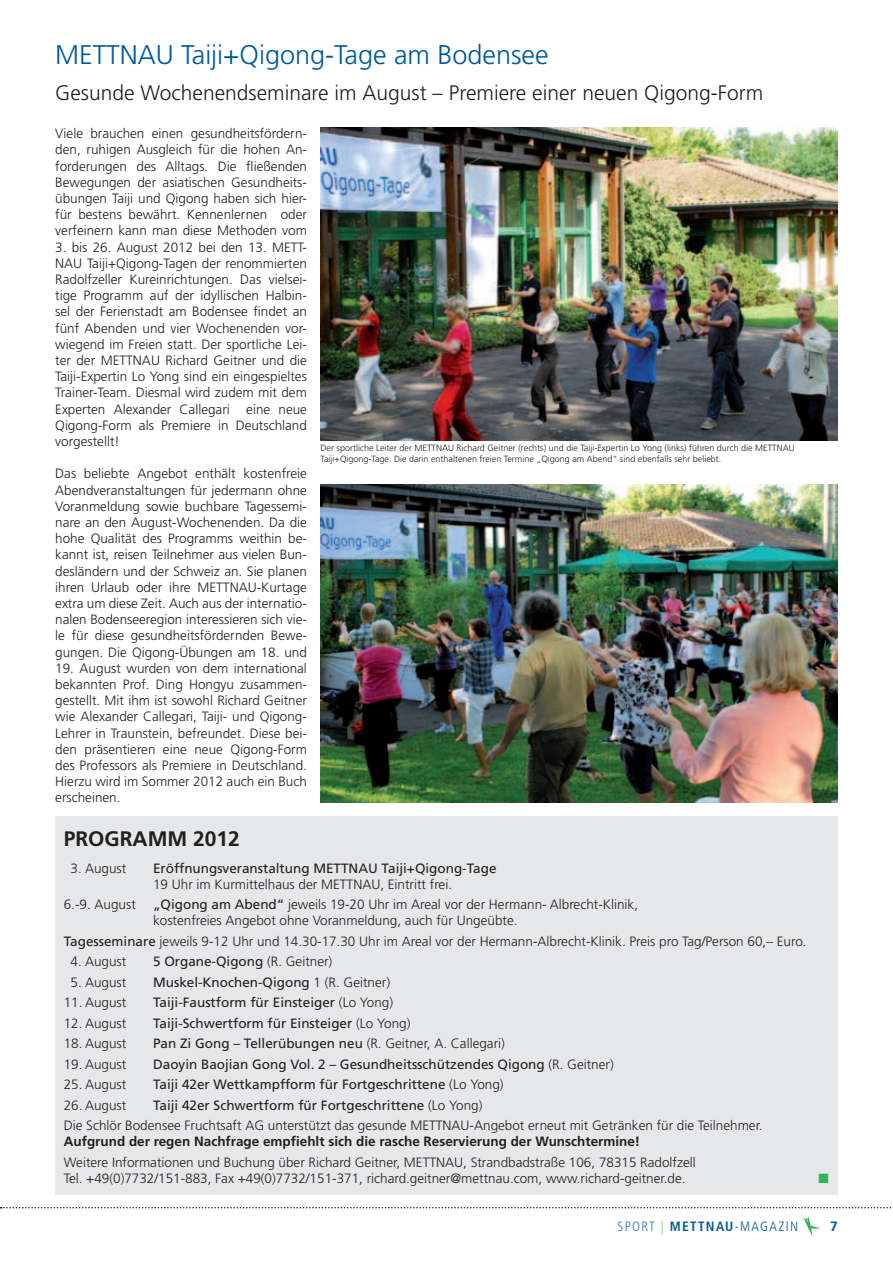
<style>
.page{position:relative;width:893px;height:1263px;background:#fff}
.page>*{position:absolute;margin:0;border:0;box-sizing:border-box;transform-origin:0 0}
.t1{font:300 27px "Frutiger";color:#00599a}
.t2{font:300 21px "Frutiger";color:#231f20}
.t3{font:700 21px "Frutiger";color:#231f20}
.t4{font:300 13.5px/16.2px "Frutiger";color:#231f20;text-align:justify}
.t5{font:13.5px "Frutiger";color:#231f20}
.t6{font:700 13.5px "Frutiger";color:#231f20}
.t7{font:300 condensed 13.5px "Frutiger";letter-spacing:.1em;color:#00599a}
.t8{font:700 13.5px "Frutiger";color:#00599a}
.t9{font:13.5px "Zapf Dingbats ITC";color:#32b457}
.t10{font:300 9px/10.8px "Frutiger";color:#231f20}
.s1{font-weight:400}
.s2{font-weight:300}
.s3{color:#3773ae}
.s4{color:#71c27d}
.s5{font-weight:700}
</style>
<div class="page">
<div style="left:55px;top:816px;width:783px;height:379px;background:#e6e7e9"></div>
<svg style="left:803px;top:1216px;width:18px;height:21px"></svg>
<svg style="left:0;top:1207px;width:893px;height:1px"></svg>
<img style="left:321px;top:128px;width:517px;height:312px">
<img style="left:321px;top:485px;width:517px;height:318px">
<h1 class="t1" style="left:55px;top:39px;width:495px">Mettnau Taiji+Qigong-Tage am Bodensee</h1>
<h2 class="t2" style="left:55px;top:81px;width:709px">Gesunde Wochenendseminare im August – Premiere einer neuen Qigong-Form</h2>
<p class="t4" style="left:55px;top:125px;width:253px">Viele brauchen einen gesundheitsfördern&shy;den, ruhigen Ausgleich für die hohen An&shy;forderungen des Alltags. Die fließenden Bewegungen der asiatischen Gesundheits&shy;übungen Taiji und Qigong haben sich hier&shy;für bestens bewährt. Kennenlernen oder verfeinern kann man diese Methoden vom</p>
<p class="t4" style="left:55px;top:239px;width:253px">3. bis 26. August 2012 bei den 13. METT-<br>NAU</p>
<p class="t4" style="left:55px;top:255px;width:253px;text-indent:32px">Taiji+Qigong-Tagen der renommierten Radolfzeller Kureinrichtungen. Das vielsei&shy;tige Programm auf der idyllischen Halbin&shy;sel der Ferienstadt am Bodensee findet an fünf Abenden und vier Wochenenden vor&shy;wiegend im Freien statt. Der sportliche Lei&shy;ter der METTNAU</p>
<p class="t4" style="left:55px;top:352px;width:253px;text-indent:110px">Richard Geitner und die Taiji-Expertin Lo Yong sind ein eingespieltes Trainer-Team. Diesmal wird zudem mit dem Experten Alexander Callegari eine neue Qigong-Form als Premiere in Deutschland vorgestellt!</p>
<p class="t4" style="left:55px;top:466px;width:253px">Das beliebte Angebot enthält kostenfreie Abendveranstaltungen für jedermann ohne Voranmeldung sowie buchbare Tagessemi&shy;nare an den August-Wochenenden. Da die hohe Qualität des Programms weithin be&shy;kannt ist, reisen Teilnehmer aus vielen Bun&shy;desländern und der Schweiz an. Sie planen ihren Urlaub oder ihre METTNAU</p>
<p class="t10" style="left:321px;top:443px;width:449px;text-indent:136px">Richard Geitner (rechts) und die Taiji-Expertin Lo Yong (links) führen durch die METTNAU<br>Taiji+Qigong-Tage. Die darin enthaltenen freien Termine „Qigong am Abend“ sind ebenfalls sehr beliebt.</p>
<p class="t10" style="left:321px;top:443px;width:108px">Der sportliche Leiter der METTNAU</p>
<p class="t4" style="left:55px;top:579px;width:253px;text-indent:201px">-Kurtage extra um diese Zeit. Auch aus der internatio&shy;nalen Bodenseeregion interessieren sich vie&shy;le für diese gesundheitsfördernden Bewe&shy;gungen. Die Qigong-Übungen am 18. und</p>
<p class="t4" style="left:55px;top:660px;width:253px">19. August wurden von dem international bekannten Prof. Ding Hongyu zusammen&shy;gestellt. Mit ihm ist sowohl Richard Geitner wie Alexander Callegari, Taiji- und Qigong-Lehrer in Traunstein, befreundet. Diese bei&shy;den präsentieren eine neue Qigong-Form des Professors als Premiere in Deutschland.<br>H ierzu wird im Sommer 2012 auch ein Buch erscheinen.</p>
<h2 class="t3" style="left:64px;top:826px;width:178px">Programm 2012</h2>
<p class="t4" style="left:71px;top:860px;width:57px">3. August</p>
<p class="t5" style="left:153px;top:860px;width:183px">E röffnungsveranstaltung METTNAU</p>
<p class="t5" style="left:382px;top:860px;width:116px">Taiji+Qigong-Tage</p>
<p class="t4" style="left:153px;top:876px;width:301px">19 U hr im Kurmittelhaus der Mettnau, Eintritt frei.</p>
<p class="t4" style="left:64px;top:896px;width:74px">6.-9. August</p>
<p class="t4" style="left:153px;top:896px;width:486px"><span class="s1">„Qigong am Abend“</span> jeweils 19-20 U hr im Areal vor der Hermann- Albrecht-Klinik, kostenfreies Angebot ohne Voranmeldung, auch für U ngeübte.</p>
<p class="t4" style="left:64px;top:933px;width:744px"><span class="s1">Tagesseminare</span> jeweils 9-12 U hr und 14.30-17.30 U hr im Areal vor der Hermann-Albrecht-Klinik. Preis pro Tag/Person 60,– Euro.</p>
<p class="t4" style="left:71px;top:953px;width:57px">4. August</p>
<p class="t5" style="left:153px;top:954px;width:181px">5 Organe-Qigong <span class="s2">(R. Geitner)</span></p>
<p class="t4" style="left:71px;top:974px;width:57px">5. August</p>
<p class="t5" style="left:153px;top:974px;width:239px">Muskel-Knochen-Qigong <span class="s2">1 (R. Geitner)</span></p>
<p class="t4" style="left:64px;top:994px;width:64px">11. August</p>
<p class="t5" style="left:153px;top:995px;width:242px">Taiji-Faustform für E insteiger <span class="s2">(Lo Yong)</span></p>
<p class="t4" style="left:64px;top:1015px;width:64px">12. August</p>
<p class="t5" style="left:153px;top:1015px;width:259px">Taiji-Schwertform für E insteiger <span class="s2">(Lo Yong)</span></p>
<p class="t4" style="left:64px;top:1035px;width:64px">18. August</p>
<p class="t5" style="left:153px;top:1035px;width:353px">Pan Zi Gong – Tellerübungen neu <span class="s2">(R. Geitner, A. Callegari)</span></p>
<p class="t4" style="left:64px;top:1056px;width:64px">19. August</p>
<p class="t5" style="left:153px;top:1056px;width:462px">Daoyin Baojian Gong Vol. 2 – Gesundheitsschützendes Qigong <span class="s2">(R. Geitner)</span></p>
<p class="t4" style="left:64px;top:1076px;width:64px">25. August</p>
<p class="t5" style="left:153px;top:1076px;width:352px">Taiji 42er Wettkampfform für Fortgeschrittene <span class="s2">(Lo Yong)</span></p>
<p class="t4" style="left:64px;top:1097px;width:64px">26. August</p>
<p class="t4" style="left:64px;top:1095px;width:420px;line-height:20.4px;text-indent:89px"><span class="s1">Taiji 42er Schwertform für Fortgeschrittene</span> (Lo Yong)<br>Die Schlör Bodensee Fruchtsaft AG unterstützt das gesunde METTNAU</p>
<p class="t4" style="left:470px;top:1117px;width:295px">-Angebot erneut mit Getränken für die Teilnehmer.</p>
<p class="t6" style="left:64px;top:1133px;width:578px">Aufgrund der regen Nachfrage empfiehlt sich die rasche Reservierung der Wunschtermine!</p>
<p class="t4" style="left:64px;top:1154px;width:361px">Weitere Informationen und Buchung über Richard Geitner, METTNAU</p>
<p class="t4" style="left:64px;top:1154px;width:633px;text-indent:399px">, Strandbadstraße 106, 78315 Radolfzell<br>Tel. +49(0)7732/151-883, Fax +49(0)7732/151-371, richard.geitner@mettnau.com, www.richard-geitner.de.</p>
<p class="t9" style="left:819px;top:1172px;width:12px">■</p>
<p class="t7" style="left:618px;top:1219px;width:182px"><span class="s3">SPORT</span> <span class="s4">|</span> <span class="s5">METTNAU</span>-MAGAZIN</p>
<p class="t8" style="left:830px;top:1218px;width:9px">7</p>
</div>
